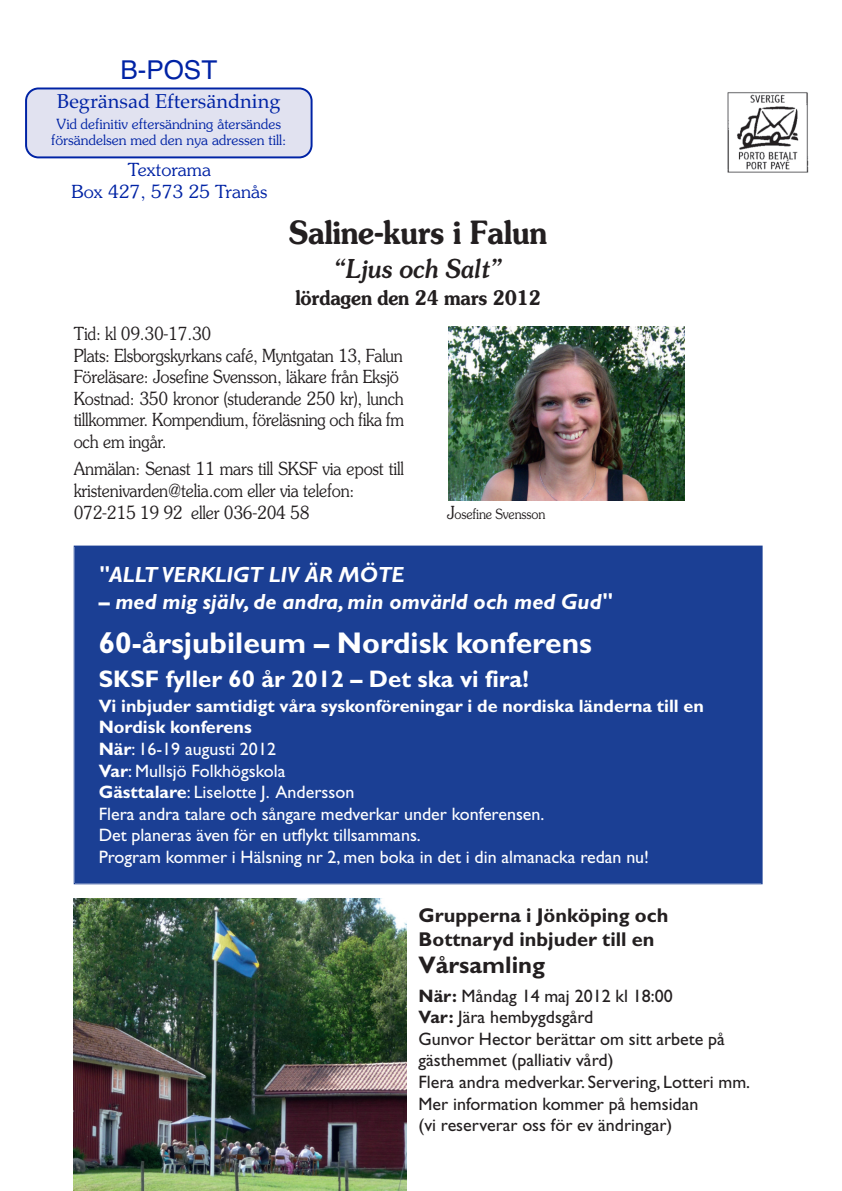
<style>
.page{position:relative;width:842px;height:1191px;background:#fff}
.page>*{position:absolute;margin:0;border:0;box-sizing:border-box;transform-origin:0 0}
.t1{font:600 32px "Souvenir";letter-spacing:-.015em;color:#231f20;scale:.9 1}
.t2{font:700 30px "Gill Sans";color:#fff}
.t3{font:italic 500 26px "Souvenir";letter-spacing:-.015em;color:#231f20;scale:.9 1}
.t4{font:26px "Helvetica";color:#0023a5}
.t5{font:700 24px "Gill Sans";color:#fff}
.t6{font:700 24px "Gill Sans";color:#231f20}
.t7{font:italic 700 22px "Gill Sans";color:#fff}
.t8{font:700 20px/24px "Gill Sans";color:#231f20}
.t9{font:20px "Palatino";color:#0023a5}
.t10{font:600 20px "Souvenir";letter-spacing:-.015em;color:#231f20;scale:.9 1}
.t11{font:18px/21.6px "Gill Sans";color:#fff}
.t12{font:300 18px/21.6px "Souvenir";letter-spacing:-.01em;color:#231f20;scale:.9 1}
.t13{font:18px/21.6px "Gill Sans";color:#231f20}
.t14{font:300 18px/21.6px "Souvenir";color:#0023a5;text-align:center}
.t15{font:300 14px/16.8px "Souvenir";color:#0023a5;text-align:center}
.t16{font:300 14px "Souvenir";letter-spacing:-.01em;color:#231f20;scale:.9 1}
.s1{font-size:18px}
.s2{font-weight:700}
</style>
<div class="page">
<svg style="left:25px;top:87px;width:288px;height:71px;background:#d3d6eb"></svg>
<img style="left:727px;top:92px;width:82px;height:81px">
<img style="left:449px;top:327px;width:235px;height:173px">
<div style="left:75px;top:546px;width:687px;height:337px;background:#1b3f94"></div>
<img style="left:74px;top:899px;width:332px;height:292px">
<h3 class="t4" style="left:120px;top:54px;width:98px">B-POST</h3>
<p class="t9" style="left:57px;top:90px;width:225px">Begränsad Eftersändning</p>
<p class="t15" style="left:51px;top:116px;width:237px">Vid definitiv eftersändning återsändes försändelsen med den nya adressen till:</p>
<p class="t14" style="left:72px;top:160px;width:197px">Textorama<br>Box 427, 573 25 Tranås</p>
<h1 class="t1" style="left:289px;top:221px;width:289px">Saline-kurs i Falun</h1>
<h3 class="t3" style="left:334px;top:258px;width:188px">“Ljus och Salt”</h3>
<p class="t10" style="left:295px;top:290px;width:274px">lördagen den 24 mars 2012</p>
<p class="t12" style="left:74px;top:324px;width:368px">Tid: kl 09.30-17.30<br>Plats: Elsborgskyrkans café, Myntgatan 13, Falun Föreläsare: Josefine Svensson, läkare från Eksjö Kostnad: 350 kronor (studerande 250 kr), lunch tillkommer. Kompendium, föreläsning och fika fm och em ingår.</p>
<p class="t12" style="left:74px;top:459px;width:368px">Anmälan: Senast 11 mars till SKSF via epost till kristenivarden@telia.com eller via telefon:<br>072-215 19 92 eller 036-204 58</p>
<p class="t16" style="left:447px;top:508px;width:111px"><span class="s1">J</span>osefine Svensson</p>
<p class="t7" style="left:99px;top:566px;width:307px">"ALLT VERKLIGT LIV ÄR MÖTE</p>
<p class="t7" style="left:99px;top:593px;width:515px">– med mig själv, de andra, min omvärld och med Gud"</p>
<h2 class="t2" style="left:99px;top:631px;width:495px">60-årsjubileum – Nordisk konferens</h2>
<h3 class="t5" style="left:99px;top:670px;width:432px">SKSF fyller 60 år 2012 – Det ska vi fira!</h3>
<p class="t11" style="left:99px;top:696px;width:607px"><span class="s2">Vi inbjuder samtidigt våra syskonföreningar i de nordiska länderna till en Nordisk konferens<br>När</span>: 16-19 augusti 2012<br><span class="s2">Var</span>: Mullsjö Folkhögskola<br><span class="s2">Gästtalare</span>: Liselotte J. Andersson<br>Flera andra talare och sångare medverkar under konferensen.<br>Det planeras även för en utflykt tillsammans.<br>Program kommer i Hälsning nr 2, men boka in det i din almanacka redan nu!</p>
<p class="t8" style="left:418px;top:905px;width:251px">Grupperna i Jönköping och<br>Bottnaryd inbjuder till en</p>
<h3 class="t6" style="left:418px;top:955px;width:128px">Vårsamling</h3>
<p class="t13" style="left:418px;top:986px;width:333px"><span class="s2">När:</span> Måndag 14 maj 2012 kl 18:00<br><span class="s2">Var:</span> Jära hembygdsgård<br>Gunvor Hector berättar om sitt arbete på gästhemmet (palliativ vård)<br>Flera andra medverkar. Servering, Lotteri mm.<br>Mer information kommer på hemsidan<br>(vi reserverar oss för ev ändringar)</p>
</div>
